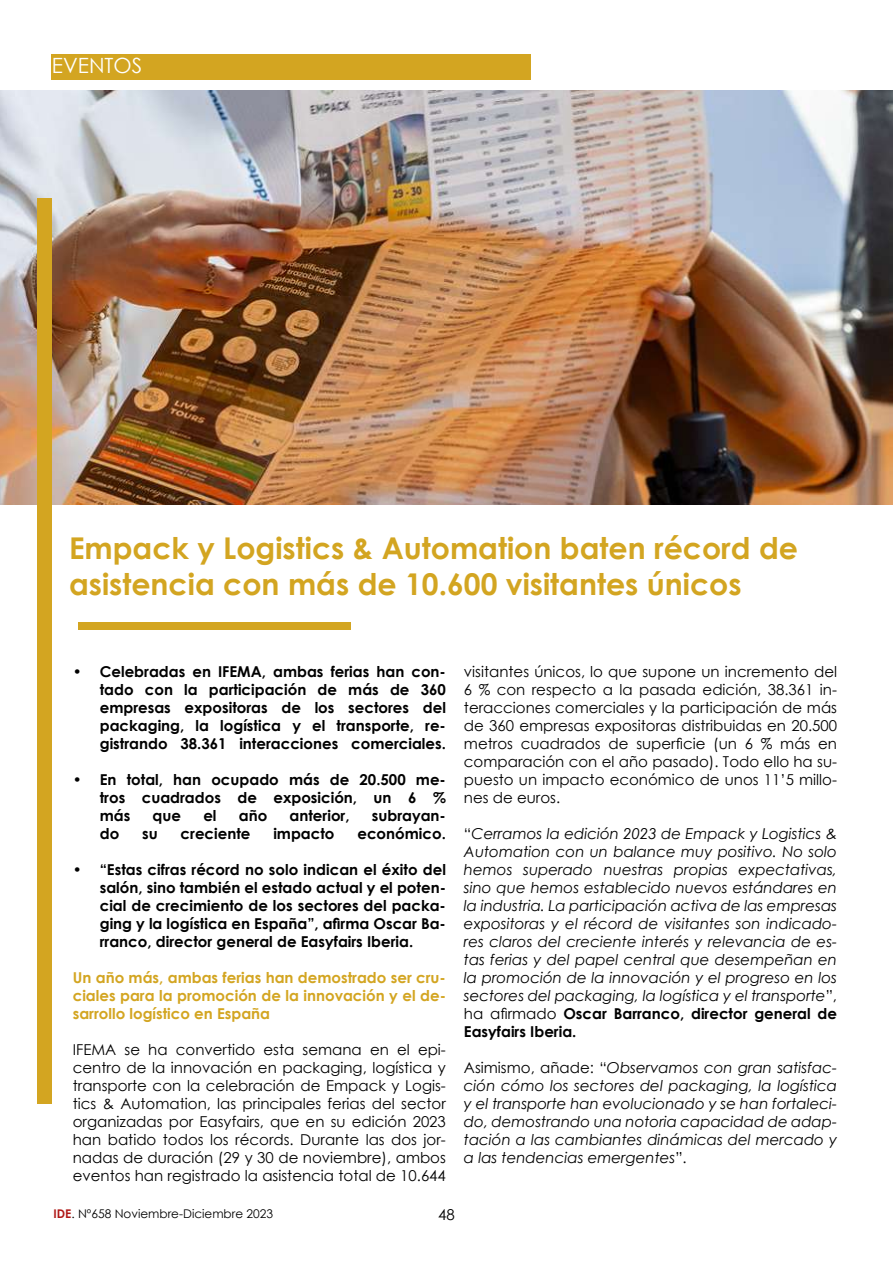
<style>
.page{position:relative;width:893px;height:1263px;background:#fff}
.page>*{position:absolute;margin:0;border:0;box-sizing:border-box;transform-origin:0 0}
.t1{font:700 30px/36px "Century Gothic";color:#d3a521}
.t2{font:21px "Century Gothic";color:#fff}
.t3{font:italic 15px/18px "Century Gothic";color:#000;text-align:justify}
.t4{font:15px/18px "Century Gothic";color:#000;text-align:justify}
.t5{font:700 15px/18px "Century Gothic";color:#000;text-align:justify}
.t6{font:700 15px/18px "Century Gothic";color:#d3a521;text-align:justify}
.t7{font:12px "Century Gothic";color:#000}
.s1{font-style:normal}
.s2{font-weight:700;font-style:normal}
.s3{font-weight:700;color:#b01917}
</style>
<div class="page">
<img style="left:0;top:90px;width:893px;height:414px">
<div style="left:37px;top:198px;width:15px;height:906px;background:#d3a521"></div>
<div style="left:52px;top:54px;width:479px;height:25px;background:#d3a521"></div>
<div style="left:79px;top:622px;width:272px;height:8px;background:#d3a521"></div>
<h2 class="t2" style="left:52px;top:51px;width:92px">EVENTOS</h2>
<h1 class="t1" style="left:69px;top:529px;width:730px">Empack y Logistics &amp; Automation baten récord de asistencia con más de 10.600 visitantes únicos</h1>
<p class="t5" style="left:100px;top:662px;width:348px;text-indent:-27px">• Celebradas en IFEMA, ambas ferias han con&shy;tado con la participación de más de 360 empresas expositoras de los sectores del packaging, la logística y el transporte, re&shy;gistrando 38.361 interacciones comerciales.</p>
<p class="t5" style="left:100px;top:770px;width:348px;text-indent:-27px">• En total, han ocupado más de 20.500 me&shy;tros cuadrados de exposición, un 6 % más</p>
<p class="t5" style="left:153px;top:806px;width:30px">que</p>
<p class="t5" style="left:203px;top:806px;width:15px">el</p>
<p class="t5" style="left:239px;top:806px;width:30px">año</p>
<p class="t5" style="left:290px;top:806px;width:62px">anterior,</p>
<p class="t5" style="left:372px;top:806px;width:76px">subrayan-</p>
<p class="t5" style="left:100px;top:824px;width:21px">do</p>
<p class="t5" style="left:142px;top:824px;width:17px">su</p>
<p class="t5" style="left:181px;top:824px;width:71px">creciente</p>
<p class="t5" style="left:273px;top:824px;width:63px">impacto</p>
<p class="t5" style="left:357px;top:824px;width:90px">económico.</p>
<p class="t5" style="left:100px;top:860px;width:348px;text-indent:-27px">• “Estas cifras récord no solo indican el éxito del salón, sino también el estado actual y el poten&shy;cial de crecimiento de los sectores del packa&shy;ging y la logística en España”, afirma Oscar Ba&shy;rranco, director general de Easyfairs Iberia.</p>
<p class="t6" style="left:73px;top:968px;width:375px">Un año más, ambas ferias han demostrado ser cru&shy;ciales para la promoción de la innovación y el de&shy;sarrollo logístico en España</p>
<p class="t4" style="left:73px;top:1041px;width:375px">IFEMA se ha convertido esta semana en el epi&shy;centro de la innovación en packaging, logística y transporte con la celebración de Empack y Logis&shy;tics &amp; Automation, las principales ferias del sector organizadas por Easyfairs, que en su edición 2023 han batido todos los récords. Durante las dos jor&shy;nadas de duración (29 y 30 de noviembre), ambos eventos han registrado la asistencia total de 10.644</p>
<p class="t4" style="left:464px;top:663px;width:375px">visitantes únicos, lo que supone un incremento del 6 % con respecto a la pasada edición, 38.361 in&shy;teracciones comerciales y la participación de más de 360 empresas expositoras distribuidas en 20.500 metros cuadrados de superficie (un 6 % más en comparación con el año pasado). Todo ello ha su&shy;puesto un impacto económico de unos 11’5 millo&shy;nes de euros.</p>
<p class="t3" style="left:464px;top:825px;width:375px"><span class="s1">“</span>Cerramos la edición 2023 de Empack y Logistics &amp; Automation con un balance muy positivo. No solo hemos superado nuestras propias expectativas, sino que hemos establecido nuevos estándares en la industria. La participación activa de las empresas expositoras y el récord de visitantes son indicado&shy;res claros del creciente interés y relevancia de es&shy;tas ferias y del papel central que desempeñan en la promoción de la innovación y el progreso en los sectores del packaging, la logística y el transporte<span class="s1">”, ha afirmado</span> <span class="s2">Oscar Barranco, director general de Easyfairs Iberia.</span></p>
<p class="t3" style="left:464px;top:1059px;width:375px"><span class="s1">Asimismo, añade: “</span>Observamos con gran satisfac&shy;ción cómo los sectores del packaging, la logística y el transporte han evolucionado y se han fortaleci&shy;do, demostrando una notoria capacidad de adap&shy;tación a las cambiantes dinámicas del mercado y a las tendencias emergentes<span class="s1">”.</span></p>
<p class="t7" style="left:53px;top:1205px;width:221px"><span class="s3">IDE</span>. Nº658 Noviembre-Diciembre 2023</p>
<p class="t4" style="left:438px;top:1205px;width:18px">48</p>
</div>
